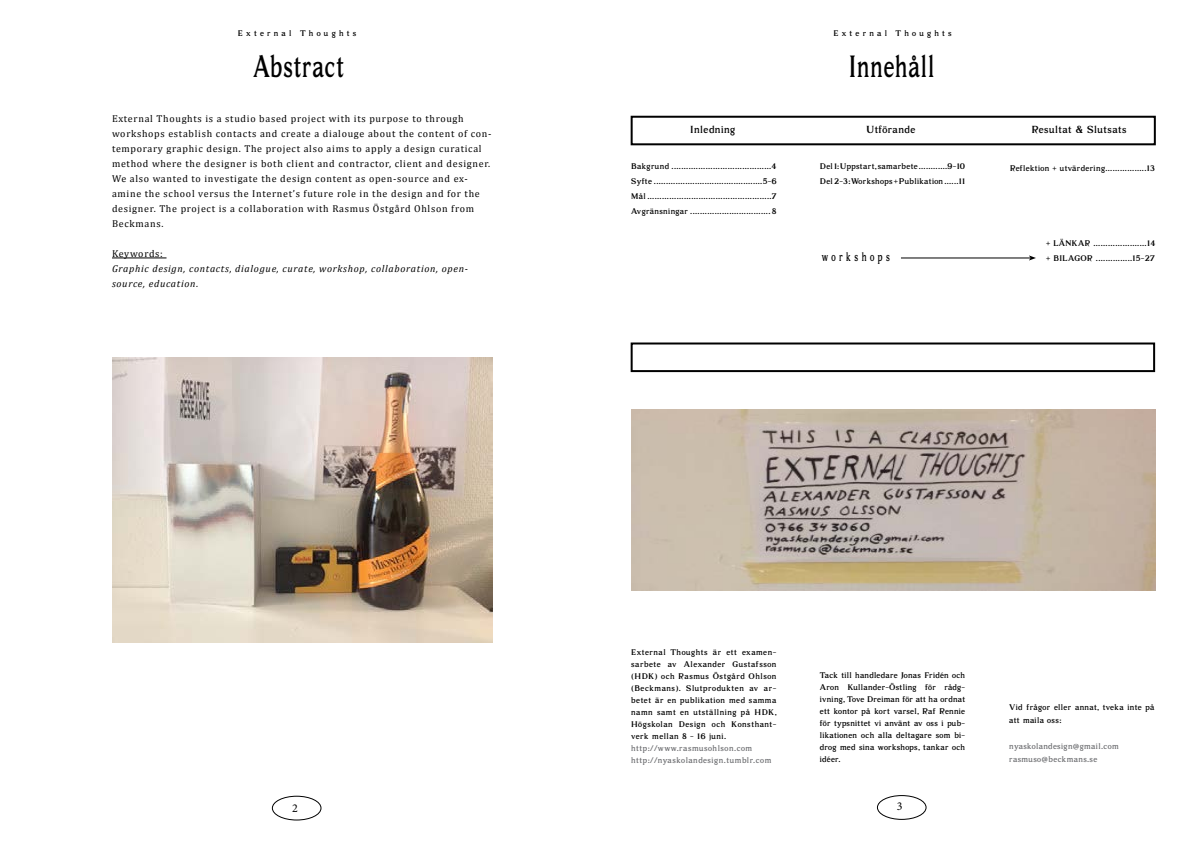
<style>
.page{position:relative;width:1191px;height:842px;background:#fff}
.page>*{position:absolute;margin:0;border:0;box-sizing:border-box;transform-origin:0 0}
.t1{font:600 30px "Feasby";letter-spacing:.04em;color:#000;scale:.72 1}
.t2{font:600 12px "Feasby";color:#000;scale:.72 1}
.t3{font:12px "Minion Pro";color:#000}
.t4{font:10px/15px "Cambria";letter-spacing:.07em;color:#000}
.t5{font:italic 10px/15px "Cambria";letter-spacing:.07em;color:#000}
.t6{font:600 10px "Feasby";letter-spacing:.04em;color:#000}
.t7{font:600 8px/12px "Feasby";letter-spacing:.04em;color:#000;text-align:justify}
.t8{font:600 8px/12px "Feasby";letter-spacing:.05em;color:#6d6e71}
.t9{font:600 8px "Feasby";letter-spacing:.4em;color:#000}
</style>
<div class="page">
<div style="left:272px;top:796px;width:49px;height:24px;border:1px solid #000;border-radius:50%"></div>
<div style="left:877px;top:795px;width:49px;height:25px;border:1px solid #000;border-radius:50%"></div>
<div style="left:630px;top:116px;width:525px;height:29px;border:2px solid #000"></div>
<div style="left:630px;top:342px;width:525px;height:30px;border:2px solid #000"></div>
<hr style="left:112px;top:258px;width:54px;height:1px;background:#000">
<img style="left:112px;top:357px;width:381px;height:286px">
<img style="left:632px;top:409px;width:523px;height:182px">
<hr style="left:901px;top:257px;width:129px;height:1px;background:#000">
<svg style="left:1029px;top:255px;width:7px;height:6px"></svg>
<p class="t9" style="left:238px;top:28px;width:120px">External Thoughts</p>
<p class="t9" style="left:833px;top:28px;width:120px">External Thoughts</p>
<h1 class="t1" style="left:253px;top:46px;width:128px">Abstract</h1>
<p class="t4" style="left:112px;top:111px;width:381px">External Thoughts is a studio based project with its purpose to through workshops establish contacts and create a dialouge about the content of con&shy;temporary graphic design. The project also aims to apply a design curatical method where the designer is both client and contractor, client and designer.<br>We also wanted to investigate the design content as open-source and ex&shy;amine the school versus the Internet’s future role in the design and for the designer. The project is a collaboration with Rasmus Östgård Ohlson from Beckmans.</p>
<p class="t4" style="left:112px;top:246px;width:52px">Keywords:</p>
<p class="t5" style="left:112px;top:261px;width:357px">Graphic design, contacts, dialogue, curate, workshop, collaboration, open&shy;source, education.</p>
<p class="t6" style="left:690px;top:123px;width:47px">Inledning</p>
<p class="t7" style="left:631px;top:159px;width:147px;line-height:15px">Bakgrund .........................................4<br>Syfte .............................................5-6<br>Mål ...................................................7<br>Avgränsningar ................................. 8</p>
<h1 class="t1" style="left:849px;top:46px;width:120px">Innehåll</h1>
<p class="t6" style="left:866px;top:123px;width:50px">Utförande</p>
<p class="t7" style="left:820px;top:159px;width:147px;line-height:15px">Del 1: Uppstart, samarbete ............9-10<br>Del 2-3: Workshops + Publikation ......11</p>
<h2 class="t2" style="left:821px;top:249px;width:96px">w o r k s h o p s</h2>
<p class="t6" style="left:1031px;top:123px;width:96px">Resultat &amp; Slutsats</p>
<p class="t7" style="left:1010px;top:163px;width:146px">Reflektion + utvärdering.................13</p>
<p class="t7" style="left:1046px;top:236px;width:111px;line-height:15px">+ LÄNKAR ......................14 + BILAGOR ...............15-27</p>
<p class="t7" style="left:631px;top:646px;width:147px">External Thoughts är ett examen&shy;sarbete av Alexander Gustafsson (HDK) och Rasmus Östgård Ohlson (Beckmans). Slutprodukten av ar&shy;betet är en publikation med samma namn samt en utställning på HDK, Högskolan Design och Konsthant&shy;verk mellan 8 - 16 juni.</p>
<p class="t8" style="left:631px;top:742px;width:142px">http://www.rasmusohlson.com http://nyaskolandesign.tumblr.com</p>
<p class="t7" style="left:820px;top:669px;width:147px">Tack till handledare Jonas Fridén och Aron Kullander-Östling för rådg&shy;ivning, Tove Dreiman för att ha ordnat ett kontor på kort varsel, Raf Rennie för typsnittet vi använt av oss i pub&shy;likationen och alla deltagare som bi&shy;drog med sina workshops, tankar och idéer.</p>
<h2 class="t3" style="left:292px;top:800px;width:7px">2</h2>
<h2 class="t3" style="left:896px;top:798px;width:7px">3</h2>
<p class="t7" style="left:1009px;top:700px;width:147px;line-height:13px">Vid frågor eller annat, tveka inte på att maila oss:</p>
<p class="t8" style="left:1009px;top:739px;width:111px;line-height:13px">nyaskolandesign@gmail.com rasmuso@beckmans.se</p>
</div>
